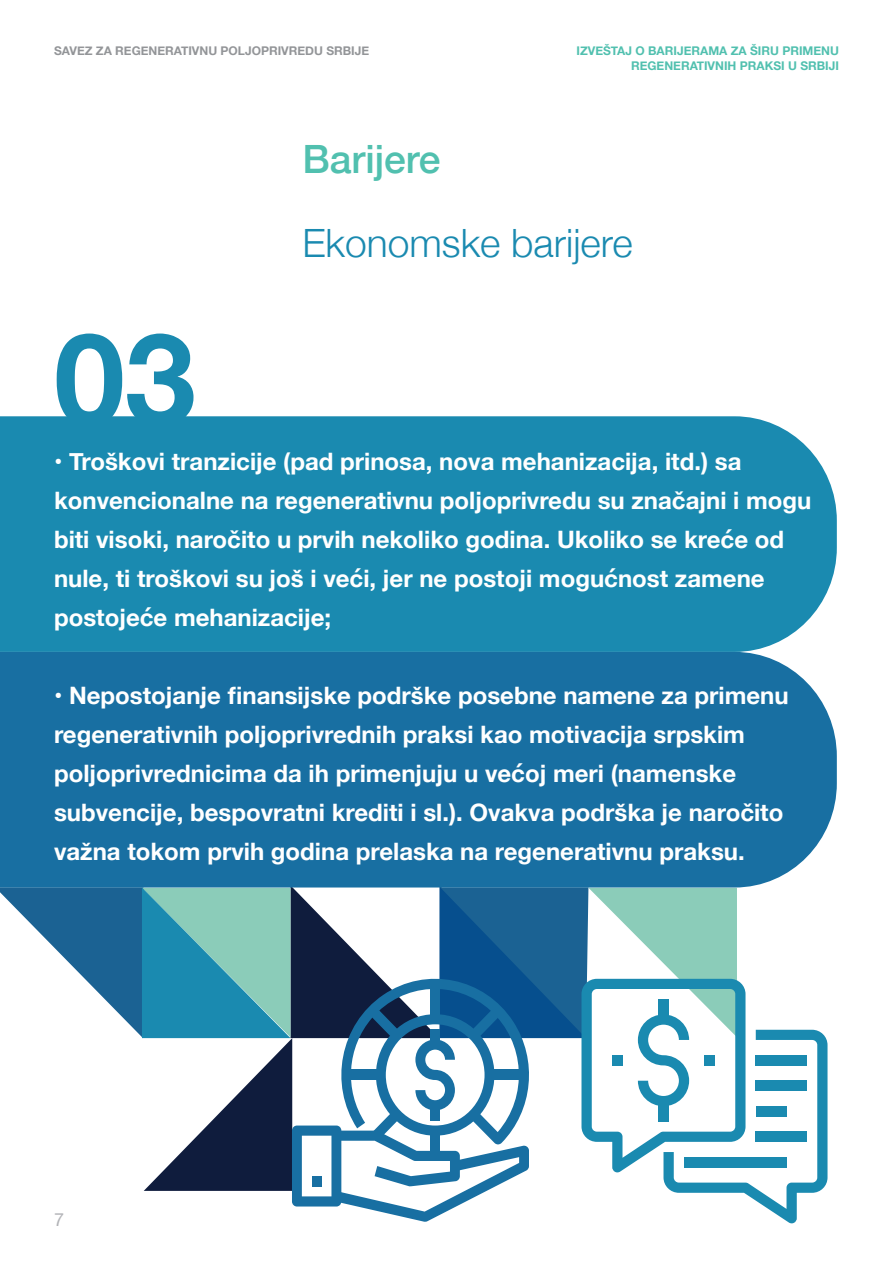
<style>
.page{position:relative;width:893px;height:1263px;background:#fff}
.page>*{position:absolute;margin:0;border:0;box-sizing:border-box;transform-origin:0 0}
.t1{font:700 127.5px "Helvetica Neue";color:#1a8ab0}
.t2{font:300 39px "Helvetica Neue";color:#1a8ab0}
.t3{font:500 39px "Helvetica Neue";color:#51c0af}
.t4{font:700 24px/39px "Helvetica Neue";color:#fff}
.t5{font:18px "Helvetica Neue";color:#b2b3b7}
.t6{font:700 12px/14.4px "Helvetica Neue";color:#51c0af;text-align:right}
.t7{font:700 12px "Helvetica Neue";color:#939598}
</style>
<div class="page">
<div style="left:0;top:416px;width:837px;height:236px;background:#1a8ab0"></div>
<div style="left:0;top:652px;width:837px;height:233px;background:#186fa2"></div>
<svg style="left:0;top:885px;width:827px;height:338px"></svg>
<p class="t7" style="left:54px;top:41px;width:317px">SAVEZ ZA REGENERATIVNU POLJOPRIVREDU SRBIJE</p>
<p class="t6" style="left:576px;top:44px;width:264px">IZVEŠTAJ O BARIJERAMA ZA ŠIRU PRIMENU<br>REGENERATIVNIH PRAKSI U SRBIJI</p>
<p class="t3" style="left:302px;top:128px;width:140px">Barijere</p>
<p class="t1" style="left:54px;top:279px;width:143px">03</p>
<p class="t2" style="left:302px;top:211px;width:332px">Ekonomske barijere</p>
<p class="t4" style="left:54px;top:442px;width:759px">• Troškovi tranzicije (pad prinosa, nova mehanizacija, itd.) sa konvencionalne na regenerativnu poljoprivredu su značajni i mogu biti visoki, naročito u prvih nekoliko godina. Ukoliko se kreće od nule, ti troškovi su još i veći, jer ne postoji mogućnost zamene postojeće mehanizacije;</p>
<p class="t4" style="left:54px;top:676px;width:736px">• Nepostojanje finansijske podrške posebne namene za primenu regenerativnih poljoprivrednih praksi kao motivacija srpskim poljoprivrednicima da ih primenjuju u većoj meri (namenske subvencije, bespovratni krediti i sl.). Ovakva podrška je naročito važna tokom prvih godina prelaska na regenerativnu praksu.</p>
<p class="t5" style="left:54px;top:1207px;width:12px">7</p>
</div>
